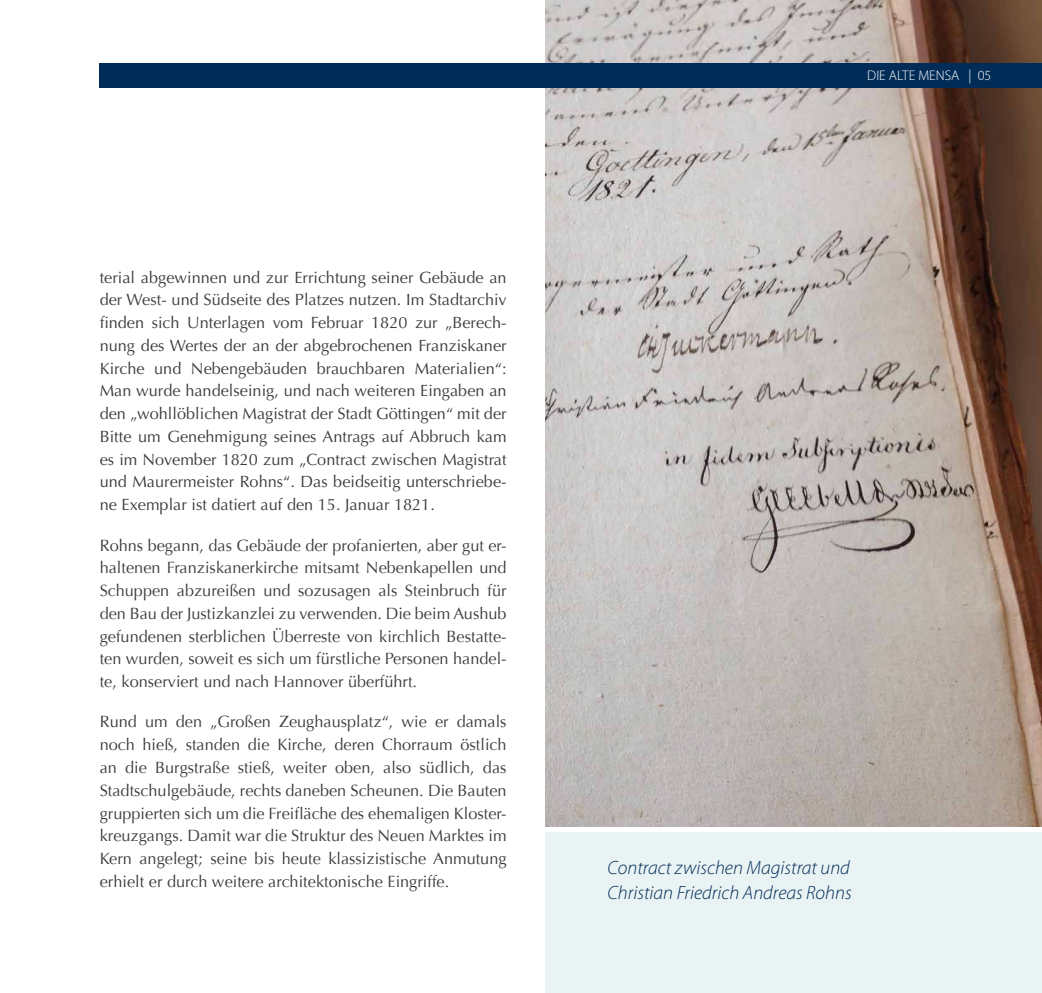
<style>
.page{position:relative;width:1042px;height:993px;background:#fff}
.page>*{position:absolute;margin:0;border:0;box-sizing:border-box;transform-origin:0 0}
.t1{font:italic 300 19.25px/24.5px "Myriad Pro";color:#002c57}
.t2{font:16.28px/22.8px "Optima";color:#3c3c3b;text-align:justify}
.t3{font:16.28px/22.8px "Optima LT Pro";color:#3c3c3b;text-align:justify}
.t4{font:300 14px "Myriad Pro";color:#fff}
</style>
<div class="page">
<img style="left:546px;top:0;width:496px;height:826px">
<div style="left:546px;top:832px;width:496px;height:160px;background:#eaf3f4"></div>
<div style="left:99px;top:63px;width:943px;height:25px;background:#002c57"></div>
<p class="t3" style="left:100px;top:265px;width:408px">terial abgewinnen und zur Errichtung seiner Gebäude an der West- und Südseite des Platzes nutzen. Im Stadtarchiv finden sich Unterlagen vom Februar 1820 zur „Berech&shy;nung des Wertes der an der abgebrochenen Franziskaner Kirche und Nebengebäuden brauchbaren Materialien“:<br>Man wurde handelseinig, und nach weiteren Eingaben an den „wohllöblichen Magistrat der Stadt Göttingen“ mit der Bitte um Genehmigung seines Antrags auf Abbruch kam es im November 1820 zum „Contract zwischen Magistrat und Maurermeister Rohns“. Das beidseitig unterschriebe&shy;ne Exemplar ist datiert auf den 15. Januar 1821.</p>
<p class="t2" style="left:100px;top:533px;width:408px">Rohns begann, das Gebäude der profanierten, aber gut er&shy;haltenen Franziskanerkirche mitsamt Nebenkapellen und Schuppen abzureißen und sozusagen als Steinbruch für den Bau der Justizkanzlei zu verwenden. Die beim Aushub gefundenen sterblichen Überreste von kirchlich Bestatte&shy;ten wurden, soweit es sich um fürstliche Personen handel&shy;te, konserviert und nach Hannover überführt.</p>
<p class="t2" style="left:100px;top:710px;width:408px">Rund um den „Großen Zeughausplatz“, wie er damals noch hieß, standen die Kirche, deren Chorraum östlich an die Burgstraße stieß, weiter oben, also südlich, das Stadtschulgebäude, rechts daneben Scheunen. Die Bauten gruppierten sich um die Freifläche des ehemaligen Kloster&shy;kreuzgangs. Damit war die Struktur des Neuen Marktes im Kern angelegt; seine bis heute klassizistische Anmutung erhielt er durch weitere architektonische Eingriffe.</p>
<p class="t4" style="left:867px;top:68px;width:126px">DIE ALTE MENSA | 05</p>
<p class="t1" style="left:607px;top:856px;width:246px">Contract zwischen Magistrat und<br>Christian Friedrich Andreas Rohns</p>
</div>
